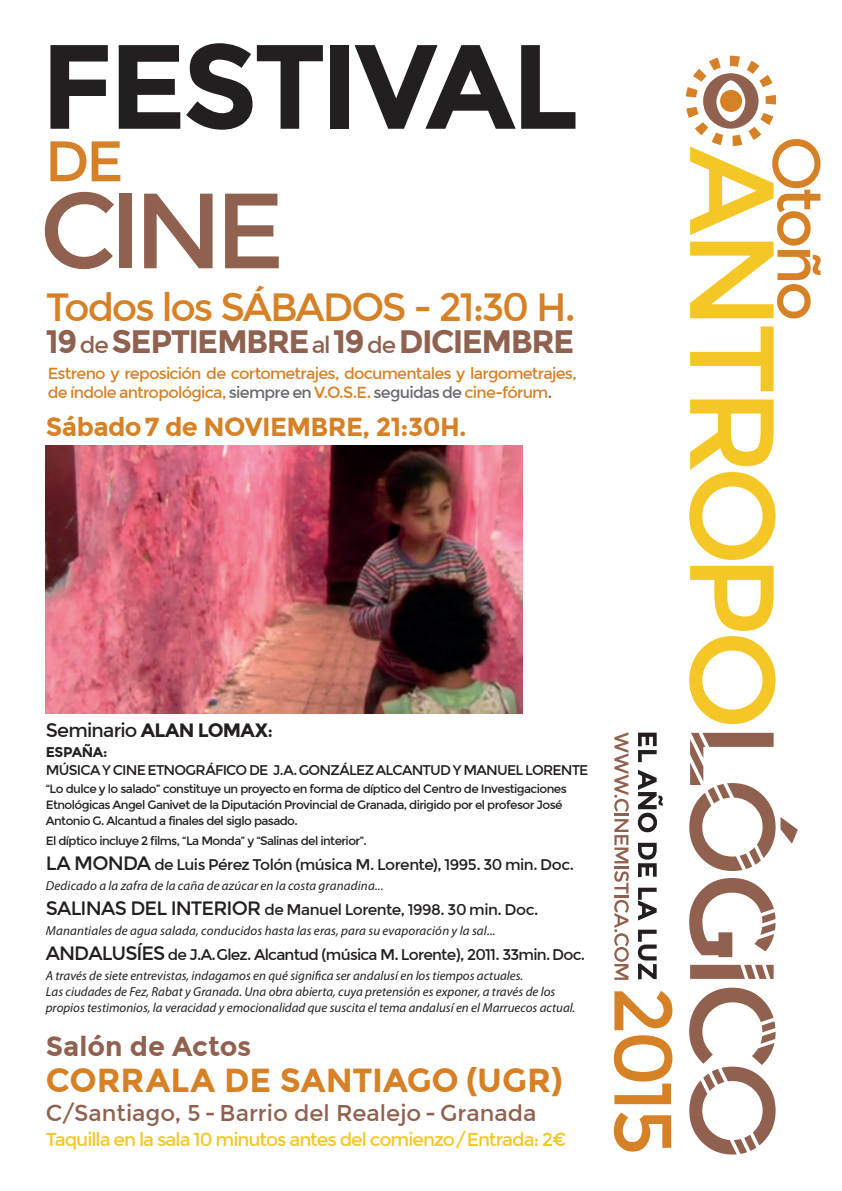
<style>
.page{position:relative;width:842px;height:1191px;background:#fff}
.page>*{position:absolute;margin:0;border:0;box-sizing:border-box;transform-origin:0 0}
.t1{font:700 119.6px "Montserrat";letter-spacing:-.04em;color:#231f20}
.t2{font:106.6px "Montserrat";color:#90614f}
.t3{font:57px "Montserrat";color:#d78126}
.t4{font:39.2px "Montserrat";letter-spacing:-.055em;color:#d78126}
.t5{font:700 33.2px "Montserrat";color:#d78126}
.t6{font:700 32.2px "Montserrat";letter-spacing:-.05em;color:#90614f}
.t7{font:700 27.2px "Montserrat";color:#90614f}
.t8{font:700 26px "Montserrat";letter-spacing:-.025em;color:#d78126}
.t9{font:22.8px "Montserrat";color:#90614f}
.t10{font:19.2px "Montserrat";letter-spacing:-.045em;color:#231f20}
.t11{font:18.6px "Montserrat";letter-spacing:-.05em;color:#f4c727}
.t12{font:16px/19.2px "Montserrat";letter-spacing:-.045em;color:#d78126}
.t13{font:15.4px "Montserrat";letter-spacing:-.04em;color:#231f20}
.t14{font:14px "Montserrat";letter-spacing:-.055em;color:#231f20}
.t15{font:700 14px "Montserrat";letter-spacing:-.025em;color:#231f20}
.t16{font:italic 13px/16px "Myriad Pro";color:#231f20}
.t17{font:12px/16px "Montserrat";letter-spacing:-.05em;color:#231f20}
.s1{font-weight:400;font-size:23.2px}
.s2{font-weight:400;font-size:23.4px}
.s3{color:#696a6f}
.s4{font-weight:700}
.s5{font-size:19.2px}
</style>
<div class="page">
<svg style="left:614px;top:732px;width:15px;height:80px"></svg>
<hr style="left:614px;top:813px;width:14px;height:3px;background:#90614f">
<svg style="left:614px;top:819px;width:14px;height:44px"></svg>
<hr style="left:614px;top:866px;width:14px;height:3px;background:#90614f">
<svg style="left:614px;top:871px;width:15px;height:108px"></svg>
<svg style="left:614px;top:991px;width:58px;height:113px"></svg>
<svg style="left:614px;top:1112px;width:57px;height:39px"></svg>
<svg style="left:638px;top:732px;width:19px;height:30px"></svg>
<svg style="left:638px;top:770px;width:25px;height:62px"></svg>
<svg style="left:638px;top:842px;width:19px;height:35px"></svg>
<svg style="left:638px;top:887px;width:19px;height:33px"></svg>
<svg style="left:638px;top:929px;width:19px;height:50px"></svg>
<svg style="left:686px;top:56px;width:135px;height:262px"></svg>
<svg style="left:690px;top:326px;width:84px;height:65px"></svg>
<svg style="left:689px;top:399px;width:86px;height:161px"></svg>
<svg style="left:689px;top:566px;width:86px;height:158px"></svg>
<svg style="left:689px;top:733px;width:109px;height:138px"></svg>
<svg style="left:690px;top:964px;width:84px;height:15px"></svg>
<svg style="left:689px;top:878px;width:86px;height:79px"></svg>
<svg style="left:689px;top:987px;width:86px;height:167px"></svg>
<img style="left:46px;top:445px;width:477px;height:268px">
<h1 class="t1" style="left:40px;top:15px;width:540px">FESTIVAL</h1>
<h3 class="t3" style="left:45px;top:130px;width:80px">DE</h3>
<h2 class="t2" style="left:39px;top:172px;width:247px">CINE</h2>
<h3 class="t4" style="left:46px;top:285px;width:531px">Todos los SÁBADOS - 21:30 H.</h3>
<h3 class="t6" style="left:46px;top:322px;width:530px">19<span class="s1">de</span> SEPTIEMBRE<span class="s2">al</span> 19<span class="s1">de</span> DICIEMBRE</h3>
<p class="t12" style="left:48px;top:364px;width:530px">Estreno y reposición de cortometrajes, documentales y largometrajes, de índole antropológica, <span class="s3">siempre en</span> V.O.S.E. <span class="s3">seguidas de</span> cine-fórum<span class="s3">.</span></p>
<h3 class="t8" style="left:46px;top:411px;width:422px">Sábado7 de NOVIEMBRE, 21:30H.</h3>
<h3 class="t10" style="left:46px;top:719px;width:229px">Seminario <span class="s4">ALAN LOMAX</span>:</h3>
<p class="t15" style="left:46px;top:743px;width:63px">ESPAÑA:</p>
<p class="t14" style="left:46px;top:762px;width:544px">MÚSICA Y CINE ETNOGRÁFICO DE J.A.GONZÁLEZ ALCANTUD Y MANUEL LORENTE</p>
<p class="t17" style="left:46px;top:781px;width:522px">“Lo dulce y lo salado” constituye un proyecto en forma de díptico del Centro de Investigaciones<br>Etnológicas Angel Ganivet de la Diputación Provincial de Granada, dirigido por el profesor José<br>Antonio G. Alcantud a finales del siglo pasado.</p>
<p class="t17" style="left:46px;top:833px;width:323px">El díptico incluye 2 films, “La Monda” y “Salinas del interior”.</p>
<p class="t13" style="left:46px;top:856px;width:530px"><span class="s5">LA MONDA</span> de Luis Pérez Tolón (música M. Lorente), 1995. 30 min. Doc.</p>
<p class="t16" style="left:46px;top:877px;width:339px">Dedicado a la zafra de la caña de azúcar en la costa granadina...</p>
<p class="t13" style="left:46px;top:901px;width:494px"><span class="s5">SALINAS DEL INTERIOR</span> de Manuel Lorente, 1998. 30 min. Doc.</p>
<p class="t16" style="left:46px;top:922px;width:451px">Manantiales de agua salada, conducidos hasta las eras, para su evaporación y la sal...</p>
<p class="t13" style="left:46px;top:945px;width:541px"><span class="s5">ANDALUSÍES</span> de J.A.Glez. Alcantud (música M. Lorente), 2011. 33min. Doc.</p>
<p class="t16" style="left:46px;top:967px;width:531px">A través de siete entrevistas, indagamos en qué significa ser andalusí en los tiempos actuales.<br>Las ciudades de Fez, Rabat y Granada. Una obra abierta, cuya pretensión es exponer, a través de los propios testimonios, la veracidad y emocionalidad que suscita el tema andalusí en el Marruecos actual.</p>
<h3 class="t7" style="left:46px;top:1030px;width:207px">Salón de Actos</h3>
<h3 class="t5" style="left:46px;top:1060px;width:518px">CORRALA DE SANTIAGO (UGR)</h3>
<h3 class="t9" style="left:46px;top:1100px;width:492px">C/Santiago, 5 - Barrio del Realejo - Granada</h3>
<h3 class="t11" style="left:46px;top:1129px;width:522px">Taquilla en la sala 10 minutos antes del comienzo/Entrada: 2€</h3>
</div>
